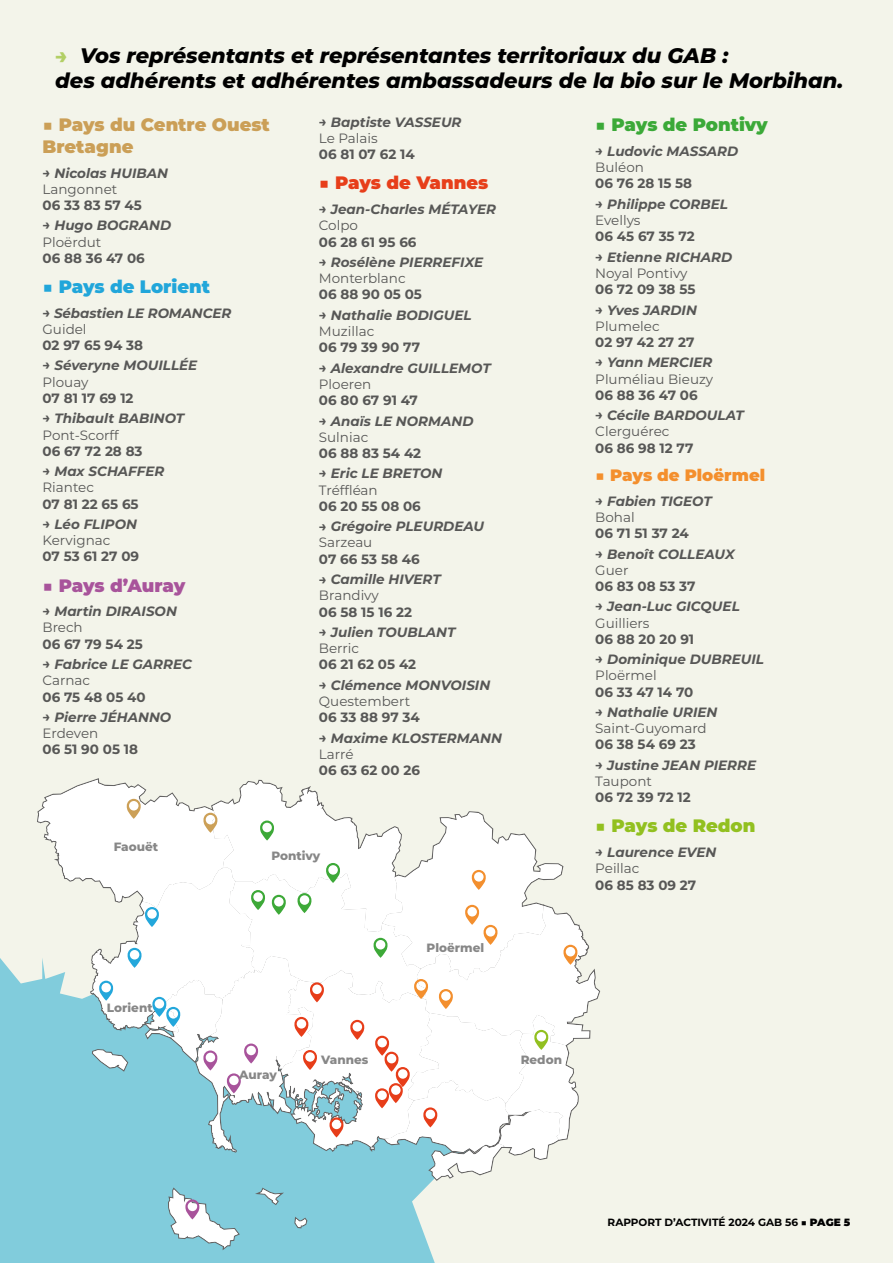
<style>
.page{position:relative;width:893px;height:1263px;background:#f3f4ea}
.page>*{position:absolute;margin:0;border:0;box-sizing:border-box;transform-origin:0 0}
.t1{font:italic 800 21px/25.2px "Montserrat";color:#000}
.t2{font:900 18px/21.6px "Montserrat";color:#cb9f57}
.t3{font:900 18px "Montserrat";color:#21a6da}
.t4{font:900 18px "Montserrat";letter-spacing:-.005em;color:#3ba938}
.t5{font:900 18px "Montserrat";color:#e73e1a}
.t6{font:900 18px "Montserrat";letter-spacing:-.01em;color:#a8549b}
.t7{font:900 18px "Montserrat";color:#92c020}
.t8{font:900 16.5px "Montserrat";color:#f38f2d}
.t9{font:italic 700 13.5px "Montserrat";color:#575756}
.t10{font:700 13.5px "Montserrat";color:#575756}
.t11{font:13.5px "Montserrat";color:#575756}
.t12{font:800 12px "Montserrat";color:#878787}
.t13{font:700 10.5px "Montserrat";color:#000}
.s1{color:#b2cf65}
.s2{font-weight:900}
</style>
<div class="page">
<svg style="left:0;top:958px;width:601px;height:305px;fill:#81ccdc"></svg>
<svg style="left:294px;top:1217px;width:13px;height:11px"></svg>
<svg style="left:255px;top:1188px;width:29px;height:17px"></svg>
<svg style="left:168px;top:1187px;width:72px;height:63px;background:#aed5e0"></svg>
<svg style="left:37px;top:778px;width:563px;height:403px"></svg>
<h1 class="t1" style="left:55px;top:42px;width:790px"><span class="s1">→</span> Vos représentants et représentantes territoriaux du GAB :<br>des adhérents et adhérentes ambassadeurs de la bio sur le Morbihan.</h1>
<h2 class="t2" style="left:43px;top:113px;width:229px">■ Pays du Centre Ouest<br>Bretagne</h2>
<p class="t9" style="left:43px;top:163px;width:127px">→ Nicolas HUIBAN</p>
<p class="t11" style="left:43px;top:180px;width:76px">Langonnet</p>
<p class="t10" style="left:43px;top:195px;width:101px">06 33 83 57 45</p>
<p class="t9" style="left:43px;top:216px;width:130px">→ Hugo BOGRAND</p>
<p class="t11" style="left:43px;top:233px;width:60px">Ploërdut</p>
<p class="t10" style="left:43px;top:248px;width:104px">06 88 36 47 06</p>
<h2 class="t3" style="left:43px;top:273px;width:169px">■ Pays de Lorient</h2>
<p class="t9" style="left:43px;top:303px;width:190px">→ Sébastien LE ROMANCER</p>
<p class="t11" style="left:43px;top:320px;width:46px">Guidel</p>
<p class="t10" style="left:43px;top:335px;width:102px">02 97 65 94 38</p>
<p class="t9" style="left:43px;top:356px;width:156px">→ Séveryne MOUILLÉE</p>
<p class="t11" style="left:43px;top:373px;width:48px">Plouay</p>
<p class="t10" style="left:43px;top:388px;width:93px">07 81 17 69 12</p>
<p class="t9" style="left:43px;top:409px;width:143px">→ Thibault BABINOT</p>
<p class="t11" style="left:43px;top:425px;width:78px">Pont-Scorff</p>
<p class="t10" style="left:43px;top:441px;width:102px">06 67 72 28 83</p>
<p class="t9" style="left:43px;top:462px;width:123px">→ Max SCHAFFER</p>
<p class="t11" style="left:43px;top:478px;width:53px">Riantec</p>
<p class="t10" style="left:43px;top:494px;width:98px">07 81 22 65 65</p>
<p class="t9" style="left:43px;top:514px;width:96px">→ Léo FLIPON</p>
<p class="t11" style="left:43px;top:531px;width:69px">Kervignac</p>
<p class="t10" style="left:43px;top:547px;width:98px">07 53 61 27 09</p>
<h2 class="t6" style="left:43px;top:572px;width:144px">■ Pays d’Auray</h2>
<p class="t9" style="left:43px;top:602px;width:136px">→ Martin DIRAISON</p>
<p class="t11" style="left:43px;top:618px;width:42px">Brech</p>
<p class="t10" style="left:43px;top:634px;width:102px">06 67 79 54 25</p>
<p class="t9" style="left:43px;top:655px;width:151px">→ Fabrice LE GARREC</p>
<p class="t11" style="left:43px;top:671px;width:49px">Carnac</p>
<p class="t10" style="left:43px;top:687px;width:105px">06 75 48 05 40</p>
<p class="t9" style="left:43px;top:707px;width:130px">→ Pierre JÉHANNO</p>
<p class="t11" style="left:43px;top:724px;width:57px">Erdeven</p>
<p class="t10" style="left:43px;top:740px;width:97px">06 51 90 05 18</p>
<p class="t9" style="left:319px;top:112px;width:144px">→ Baptiste VASSEUR</p>
<p class="t11" style="left:319px;top:129px;width:60px">Le Palais</p>
<p class="t10" style="left:319px;top:145px;width:97px">06 81 07 62 14</p>
<h2 class="t5" style="left:319px;top:169px;width:171px">■ Pays de Vannes</h2>
<p class="t9" style="left:319px;top:200px;width:179px">→ Jean-Charles MÉTAYER</p>
<p class="t11" style="left:319px;top:216px;width:41px">Colpo</p>
<p class="t10" style="left:319px;top:232px;width:99px">06 28 61 95 66</p>
<p class="t9" style="left:319px;top:252px;width:166px">→ Rosélène PIERREFIXE</p>
<p class="t11" style="left:319px;top:269px;width:88px">Monterblanc</p>
<p class="t10" style="left:319px;top:285px;width:105px">06 88 90 05 05</p>
<p class="t9" style="left:319px;top:305px;width:154px">→ Nathalie BODIGUEL</p>
<p class="t11" style="left:319px;top:322px;width:57px">Muzillac</p>
<p class="t10" style="left:319px;top:338px;width:103px">06 79 39 90 77</p>
<p class="t9" style="left:319px;top:358px;width:173px">→ Alexandre GUILLEMOT</p>
<p class="t11" style="left:319px;top:375px;width:54px">Ploeren</p>
<p class="t10" style="left:319px;top:390px;width:100px">06 80 67 91 47</p>
<p class="t9" style="left:319px;top:411px;width:156px">→ Anaïs LE NORMAND</p>
<p class="t11" style="left:319px;top:428px;width:51px">Sulniac</p>
<p class="t10" style="left:319px;top:443px;width:104px">06 88 83 54 42</p>
<p class="t9" style="left:319px;top:464px;width:125px">→ Eric LE BRETON</p>
<p class="t11" style="left:319px;top:480px;width:60px">Tréffléan</p>
<p class="t10" style="left:319px;top:496px;width:103px">06 20 55 08 06</p>
<p class="t9" style="left:319px;top:517px;width:167px">→ Grégoire PLEURDEAU</p>
<p class="t11" style="left:319px;top:533px;width:55px">Sarzeau</p>
<p class="t10" style="left:319px;top:549px;width:102px">07 66 53 58 46</p>
<p class="t9" style="left:319px;top:570px;width:123px">→ Camille HIVERT</p>
<p class="t11" style="left:319px;top:586px;width:61px">Brandivy</p>
<p class="t10" style="left:319px;top:602px;width:95px">06 58 15 16 22</p>
<p class="t9" style="left:319px;top:622px;width:138px">→ Julien TOUBLANT</p>
<p class="t11" style="left:319px;top:639px;width:42px">Berric</p>
<p class="t10" style="left:319px;top:655px;width:99px">06 21 62 05 42</p>
<p class="t9" style="left:319px;top:675px;width:173px">→ Clémence MONVOISIN</p>
<p class="t11" style="left:319px;top:692px;width:93px">Questembert</p>
<p class="t10" style="left:319px;top:708px;width:102px">06 33 88 97 34</p>
<p class="t9" style="left:319px;top:728px;width:184px">→ Maxime KLOSTERMANN</p>
<p class="t11" style="left:319px;top:745px;width:36px">Larré</p>
<p class="t10" style="left:319px;top:760px;width:103px">06 63 62 00 26</p>
<h2 class="t4" style="left:595px;top:111px;width:174px">■ Pays de Pontivy</h2>
<p class="t9" style="left:595px;top:141px;width:145px">→ Ludovic MASSARD</p>
<p class="t11" style="left:595px;top:158px;width:50px">Buléon</p>
<p class="t10" style="left:595px;top:174px;width:98px">06 76 28 15 58</p>
<p class="t9" style="left:595px;top:194px;width:134px">→ Philippe CORBEL</p>
<p class="t11" style="left:595px;top:211px;width:47px">Evellys</p>
<p class="t10" style="left:595px;top:227px;width:101px">06 45 67 35 72</p>
<p class="t9" style="left:595px;top:247px;width:138px">→ Etienne RICHARD</p>
<p class="t11" style="left:595px;top:264px;width:94px">Noyal Pontivy</p>
<p class="t10" style="left:595px;top:279px;width:102px">06 72 09 38 55</p>
<p class="t9" style="left:595px;top:300px;width:103px">→ Yves JARDIN</p>
<p class="t11" style="left:595px;top:317px;width:66px">Plumelec</p>
<p class="t10" style="left:595px;top:332px;width:101px">02 97 42 27 27</p>
<p class="t9" style="left:595px;top:353px;width:119px">→ Yann MERCIER</p>
<p class="t11" style="left:595px;top:369px;width:119px">Pluméliau Bieuzy</p>
<p class="t10" style="left:595px;top:385px;width:104px">06 88 36 47 06</p>
<p class="t9" style="left:595px;top:406px;width:150px">→ Cécile BARDOULAT</p>
<p class="t11" style="left:595px;top:422px;width:76px">Clerguérec</p>
<p class="t10" style="left:595px;top:438px;width:100px">06 86 98 12 77</p>
<p class="t8" style="left:595px;top:463px;width:171px">■ Pays de Ploërmel</p>
<p class="t9" style="left:595px;top:491px;width:118px">→ Fabien TIGEOT</p>
<p class="t11" style="left:595px;top:508px;width:41px">Bohal</p>
<p class="t10" style="left:595px;top:523px;width:95px">06 71 51 37 24</p>
<p class="t9" style="left:595px;top:544px;width:141px">→ Benoît COLLEAUX</p>
<p class="t11" style="left:595px;top:561px;width:35px">Guer</p>
<p class="t10" style="left:595px;top:576px;width:102px">06 83 08 53 37</p>
<p class="t9" style="left:595px;top:597px;width:146px">→ Jean-Luc GICQUEL</p>
<p class="t11" style="left:595px;top:613px;width:56px">Guilliers</p>
<p class="t10" style="left:595px;top:629px;width:100px">06 88 20 20 91</p>
<p class="t9" style="left:595px;top:650px;width:170px">→ Dominique DUBREUIL</p>
<p class="t11" style="left:595px;top:666px;width:63px">Ploërmel</p>
<p class="t10" style="left:595px;top:682px;width:99px">06 33 47 14 70</p>
<p class="t9" style="left:595px;top:702px;width:124px">→ Nathalie URIEN</p>
<p class="t11" style="left:595px;top:719px;width:113px">Saint-Guyomard</p>
<p class="t10" style="left:595px;top:735px;width:102px">06 38 54 69 23</p>
<p class="t9" style="left:595px;top:755px;width:162px">→ Justine JEAN PIERRE</p>
<p class="t11" style="left:595px;top:772px;width:58px">Taupont</p>
<p class="t10" style="left:595px;top:788px;width:97px">06 72 39 72 12</p>
<h2 class="t7" style="left:595px;top:812px;width:162px">■ Pays de Redon</h2>
<p class="t9" style="left:595px;top:843px;width:123px">→ Laurence EVEN</p>
<p class="t11" style="left:595px;top:859px;width:46px">Peillac</p>
<p class="t10" style="left:595px;top:875px;width:102px">06 85 83 09 27</p>
<p class="t12" style="left:114px;top:838px;width:46px">Faouët</p>
<p class="t12" style="left:271px;top:847px;width:50px">Pontivy</p>
<p class="t12" style="left:107px;top:998px;width:47px">Lorient</p>
<p class="t12" style="left:239px;top:1066px;width:39px">Auray</p>
<p class="t12" style="left:427px;top:939px;width:59px">Ploërmel</p>
<p class="t12" style="left:321px;top:1050px;width:49px">Vannes</p>
<p class="t12" style="left:521px;top:1050px;width:43px">Redon</p>
<p class="t13" style="left:608px;top:1214px;width:244px">RAPPORT D’ACTIVITÉ 2024 GAB 56 <span class="s2">■ PAGE 5</span></p>
</div>
